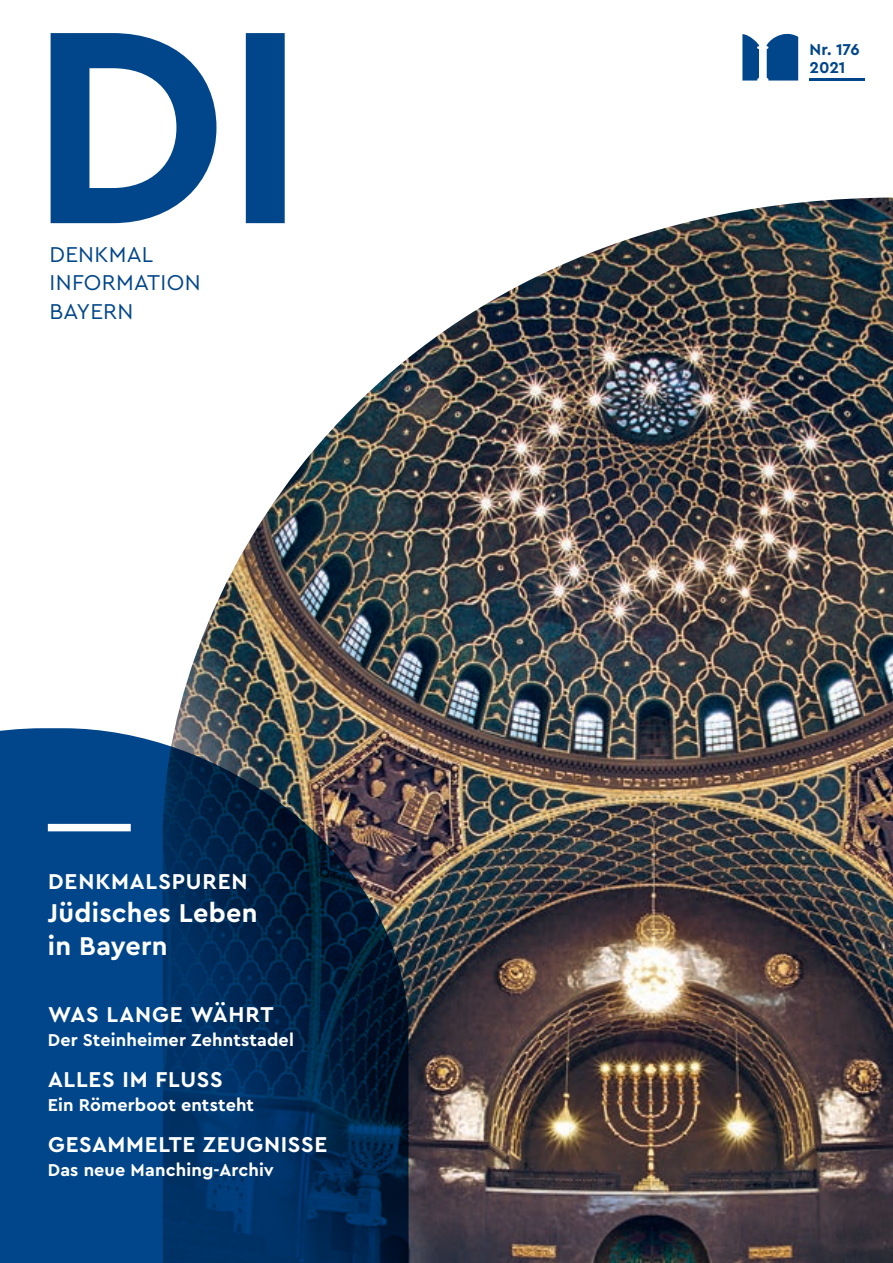
<style>
.page{position:relative;width:893px;height:1263px;background:#fff}
.page>*{position:absolute;margin:0;border:0;box-sizing:border-box;transform-origin:0 0}
.t1{font:700 27px/33px "Cera PRO";letter-spacing:.01em;color:#fff}
.t2{font:700 22.5px "Cera PRO";letter-spacing:.03em;color:#fff}
.t3{font:22.5px/28.5px "Cera PRO";letter-spacing:.01em;color:#01468a}
.t4{font:700 18px "Cera PRO";letter-spacing:.005em;color:#fff}
.t5{font:700 16.5px/18px "Cera PRO";letter-spacing:-.01em;color:#01468a}
</style>
<div class="page">
<img style="left:246px;top:197px;width:647px;height:174px">
<img style="left:175px;top:371px;width:718px;height:892px">
<svg style="left:0;top:728px;width:409px;height:535px;background:#0b3967"></svg>
<hr style="left:809px;top:78px;width:56px;height:3px;background:#01468a">
<svg style="left:742px;top:33px;width:56px;height:48px"></svg>
<svg style="left:51px;top:33px;width:234px;height:190px"></svg>
<div style="left:48px;top:824px;width:83px;height:7px;background:#fff"></div>
<p class="t3" style="left:49px;top:239px;width:153px">DENKMAL<br>INFORMATION<br>BAYERN</p>
<p class="t2" style="left:48px;top:867px;width:198px">Denkmalspuren</p>
<h1 class="t1" style="left:48px;top:895px;width:211px">Jüdisches Leben in Bayern</h1>
<p class="t2" style="left:48px;top:999px;width:227px">Was lan ge währt</p>
<p class="t4" style="left:48px;top:1028px;width:248px">Der Steinheimer Zehntstadel</p>
<p class="t2" style="left:48px;top:1064px;width:176px">Alles im Fluss</p>
<p class="t4" style="left:48px;top:1093px;width:208px">Ein Römerboot entsteht</p>
<p class="t2" style="left:48px;top:1129px;width:281px">Gesammelte Zeugnisse</p>
<p class="t4" style="left:48px;top:1158px;width:228px">Das neue Manching-Archiv</p>
<p class="t5" style="left:810px;top:40px;width:52px">Nr. 176<br>2021</p>
</div>
